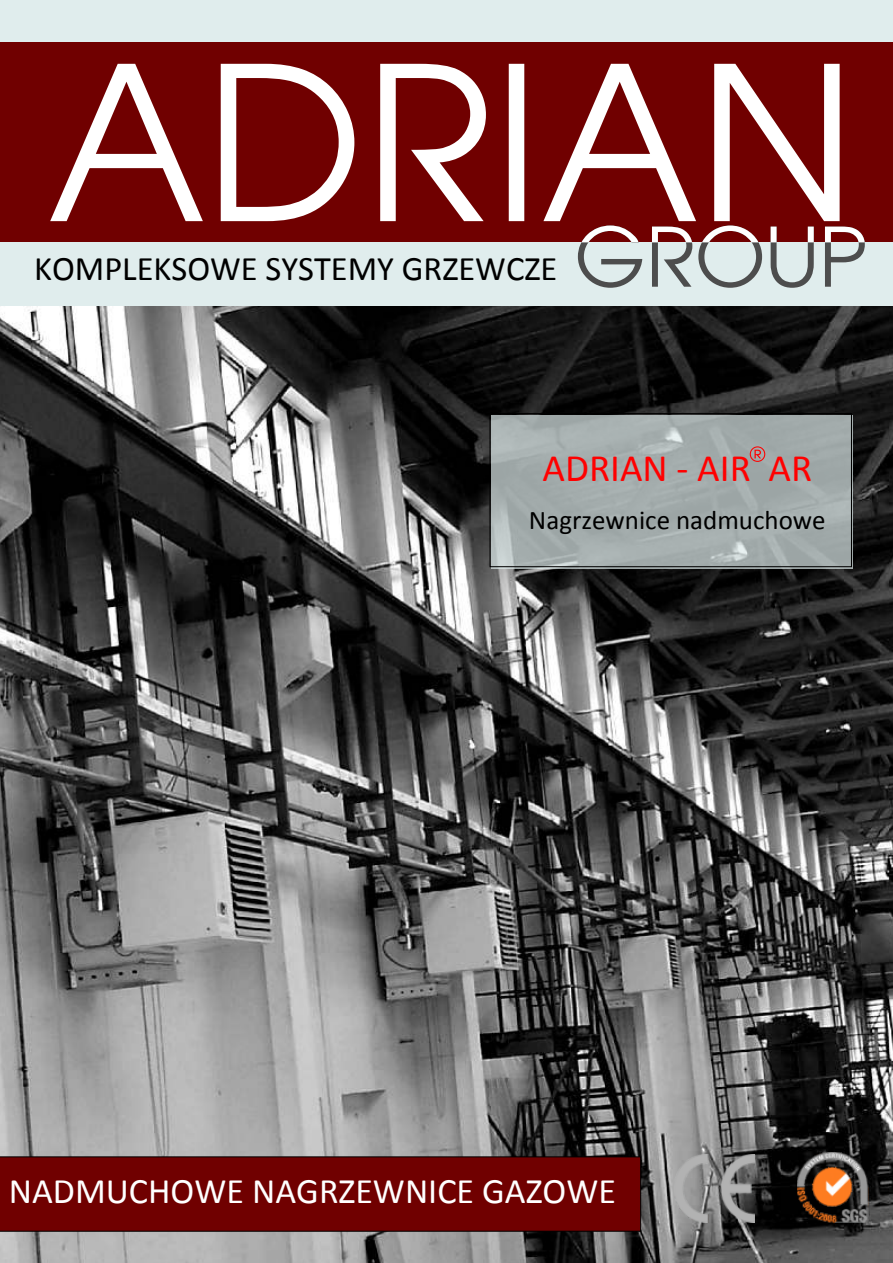
<style>
.page{position:relative;width:893px;height:1263px;background:#fff}
.page>*{position:absolute;margin:0;border:0;box-sizing:border-box;transform-origin:0 0}
.t1{font:39px "Calibri";color:#f00}
.t2{font:36px "Calibri";color:#fff}
.t3{font:34.5px "Calibri";color:#000}
.t4{font:27px "Calibri";color:#000}
</style>
<div class="page">
<img style="left:0;top:306px;width:893px;height:957px">
<div style="left:0;top:0;width:893px;height:306px;background:#e0eded"></div>
<img style="left:491px;top:415px;width:362px;height:153px">
<div style="left:490px;top:413px;width:362px;height:154px;border:1px solid #000"></div>
<div style="left:0;top:43px;width:893px;height:199px;background:#700000"></div>
<div style="left:0;top:1156px;width:641px;height:75px;background:#700000"></div>
<img style="left:674px;top:1154px;width:81px;height:68px">
<img style="left:798px;top:1152px;width:74px;height:73px">
<svg style="left:50px;top:64px;width:790px;height:157px"></svg>
<svg style="left:578px;top:226px;width:287px;height:62px"></svg>
<svg style="left:750px;top:446px;width:15px;height:16px"></svg>
<p class="t3" style="left:34px;top:245px;width:525px">KOMPLEKSOWE SYSTEMY GRZEWCZE</p>
<p class="t1" style="left:542px;top:441px;width:271px">ADRIAN - AIR AR</p>
<p class="t4" style="left:529px;top:502px;width:298px">Nagrzewnice nadmuchowe</p>
<p class="t2" style="left:9px;top:1166px;width:609px">NADMUCHOWE NAGRZEWNICE GAZOWE</p>
</div>
